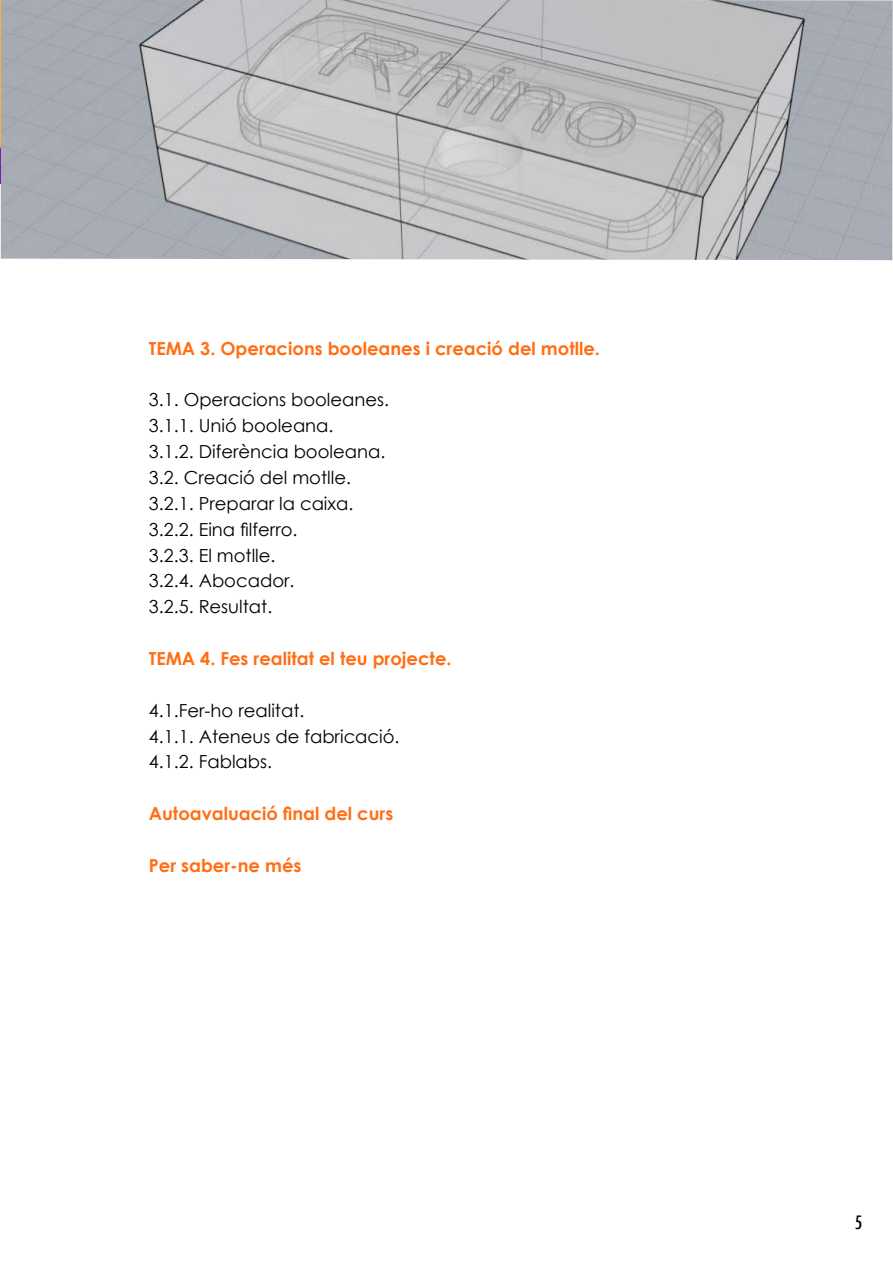
<style>
.page{position:relative;width:893px;height:1263px;background:#fff}
.page>*{position:absolute;margin:0;border:0;box-sizing:border-box;transform-origin:0 0}
.t1{font:18px/25.8px "Century Gothic";color:#000}
.t2{font:700 18px "Century Gothic";color:#ff6f15}
.t3{font:500 condensed 18px "Futura";color:#000}
</style>
<div class="page">
<img style="left:1px;top:0;width:892px;height:260px">
<hr style="left:0;top:183px;width:1px;height:76px;background:#ededee">
<img style="left:0;top:0;width:1px;height:183px">
<p class="t2" style="left:149px;top:335px;width:453px">TEMA 3. Operacions booleanes i creació del motlle.</p>
<p class="t1" style="left:149px;top:387px;width:242px">3.1. Operacions booleanes.<br>3.1.1. Unió booleana.<br>3.1.2. Diferència booleana.<br>3.2. Creació del motlle.<br>3.2.1. Preparar la caixa.<br>3.2.2. Eina filferro.<br>3.2.3. El motlle.<br>3.2.4. Abocador.<br>3.2.5. Resultat.</p>
<p class="t2" style="left:149px;top:645px;width:304px">TEMA 4. Fes realitat el teu projecte.</p>
<p class="t1" style="left:149px;top:697px;width:252px">4.1.Fer-ho realitat.<br>4.1.1. Ateneus de fabricació.<br>4.1.2. Fablabs.</p>
<p class="t2" style="left:149px;top:800px;width:246px">Autoavaluació final del curs</p>
<p class="t2" style="left:149px;top:851px;width:154px">Per saber-ne més</p>
<p class="t3" style="left:855px;top:1211px;width:9px">5</p>
</div>
